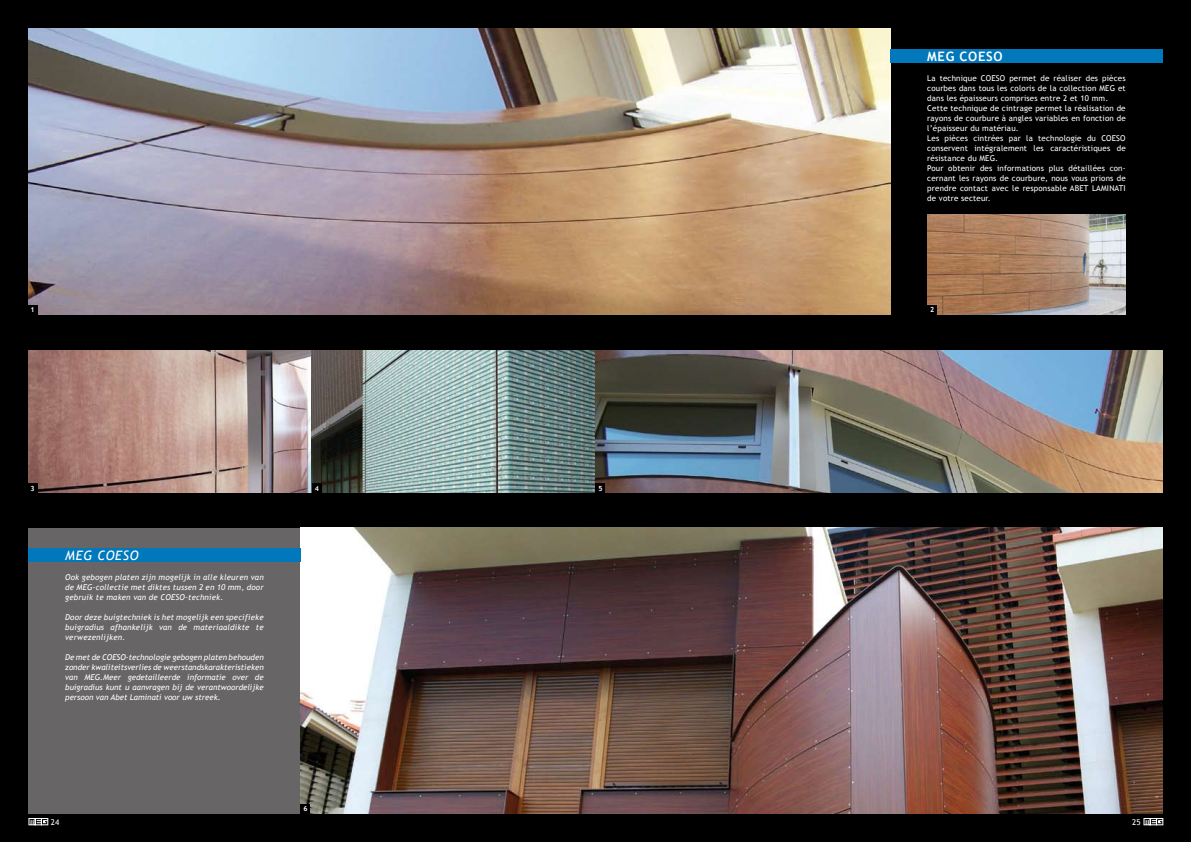
<style>
.page{position:relative;width:1191px;height:842px;background:#000}
.page>*{position:absolute;margin:0;border:0;box-sizing:border-box;transform-origin:0 0}
.t1{font:italic 13px "Trebuchet MS";letter-spacing:.05em;color:#fff}
.t2{font:700 13px "Trebuchet MS";letter-spacing:.05em;color:#fff}
.t3{font:8px/10px "Trebuchet MS";letter-spacing:.02em;color:#fff}
.t4{font:italic 8px/10px "Trebuchet MS";letter-spacing:.02em;color:#fff;text-align:justify}
.t5{font:700 7px "Trebuchet MS";color:#fff}
</style>
<div class="page">
<div style="left:28px;top:528px;width:272px;height:286px;background:#676566"></div>
<img style="left:28px;top:28px;width:862px;height:286px">
<img style="left:300px;top:528px;width:862px;height:286px">
<div style="left:29px;top:549px;width:272px;height:13px;background:#0078bb"></div>
<div style="left:890px;top:50px;width:272px;height:13px;background:#0078bb"></div>
<img style="left:927px;top:214px;width:198px;height:100px">
<img style="left:28px;top:351px;width:1134px;height:141px">
<svg style="left:28px;top:818px;width:20px;height:7px"></svg>
<svg style="left:1143px;top:818px;width:20px;height:7px"></svg>
<div style="left:28px;top:305px;width:9px;height:10px;background:#000"></div>
<div style="left:927px;top:305px;width:10px;height:10px;background:#000"></div>
<div style="left:28px;top:483px;width:9px;height:10px;background:#000"></div>
<div style="left:312px;top:483px;width:10px;height:10px;background:#000"></div>
<div style="left:595px;top:483px;width:10px;height:10px;background:#000"></div>
<div style="left:300px;top:804px;width:10px;height:10px;background:#000"></div>
<h1 class="t2" style="left:927px;top:51px;width:77px">MEG COESO</h1>
<p class="t3" style="left:927px;top:73px;width:200px">la technique coeso permet de réaliser des pièces courbes dans tous les coloris de la collection MeG et dans les épaisseurs comprises entre 2 et 10 mm. cette technique de cintrage permet la réalisation de rayons de courbure à angles variables en fonction de l’épaisseur du matériau.<br>les pièces cintrées par la technologie du coeso conservent intégralement les caractéristiques de résistance du MeG.<br>pour obtenir des informations plus détaillées con&shy;cernant les rayons de courbure, nous vous prions de prendre contact avec le responsable abet laMinati de votre secteur.</p>
<p class="t5" style="left:31px;top:307px;width:6px">1</p>
<p class="t5" style="left:930px;top:307px;width:6px">2</p>
<p class="t5" style="left:31px;top:485px;width:6px">3</p>
<p class="t5" style="left:315px;top:485px;width:6px">4</p>
<p class="t5" style="left:598px;top:485px;width:6px">5</p>
<h1 class="t1" style="left:65px;top:550px;width:75px">MEG coEso</h1>
<p class="t4" style="left:65px;top:573px;width:200px">ook gebogen platen zijn mogelijk in alle kleuren van de MEG-collectie met diktes tussen 2 en 10 mm, door gebruik te maken van de coEso-techniek.</p>
<p class="t4" style="left:65px;top:613px;width:200px">door deze buigtechniek is het mogelijk een specifieke buigradius afhankelijk van de materiaaldikte te verwezenlijken.</p>
<p class="t4" style="left:65px;top:653px;width:200px">de met de coEso-technologie gebogen platen behouden zonder kwaliteitsverlies de weerstandskarakteristieken van MEG.Meer gedetailleerde informatie over de buigradius kunt u aanvragen bij de verantwoordelijke persoon van abet laminati voor uw streek.</p>
<p class="t5" style="left:303px;top:806px;width:6px">6</p>
<p class="t3" style="left:51px;top:818px;width:10px">24</p>
<p class="t3" style="left:1132px;top:818px;width:10px">25</p>
</div>
